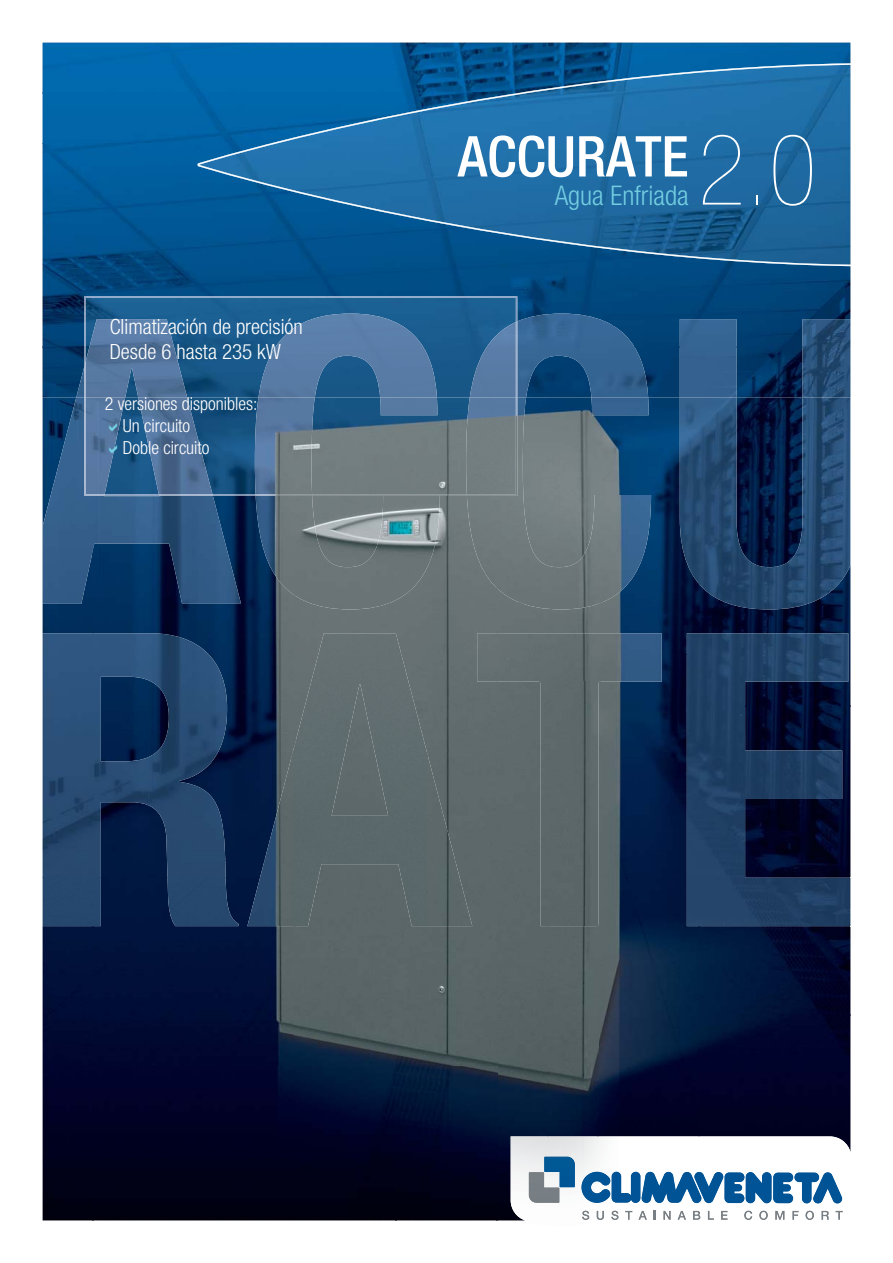
<style>
.page{position:relative;width:893px;height:1263px;background:#fff}
.page>*{position:absolute;margin:0;border:0;box-sizing:border-box;transform-origin:0 0}
.t1{font:900 condensed 98.55px "Helvetica Neue";color:#fff}
.t2{font:500 condensed 56.4px "Helvetica Neue";color:#fff}
.t3{font:300 condensed 27.15px "Helvetica Neue";color:#73cee1}
.t4{font:300 condensed 21px/25.2px "Helvetica Neue";color:#fff}
.t5{font:300 condensed 18px/21.6px "Helvetica Neue";color:#fff}
</style>
<div class="page">
<img style="left:43px;top:43px;width:807px;height:49px">
<div style="left:43px;top:92px;width:154px;height:51px;background:#0065a8"></div>
<img style="left:43px;top:143px;width:284px;height:204px">
<img style="left:327px;top:267px;width:286px;height:47px">
<img style="left:613px;top:267px;width:237px;height:80px">
<img style="left:648px;top:347px;width:32px;height:50px">
<img style="left:43px;top:347px;width:41px;height:50px">
<img style="left:76px;top:367px;width:8px;height:30px">
<img style="left:517px;top:314px;width:131px;height:83px">
<img style="left:680px;top:319px;width:170px;height:78px">
<svg style="left:197px;top:62px;width:654px;height:205px;background:#1767a1"></svg>
<img style="left:187px;top:367px;width:283px;height:30px">
<img style="left:86px;top:367px;width:101px;height:30px">
<img style="left:258px;top:367px;width:179px;height:30px">
<img style="left:470px;top:367px;width:47px;height:30px">
<img style="left:84px;top:296px;width:433px;height:71px">
<img style="left:84px;top:361px;width:2px;height:36px">
<img style="left:42px;top:397px;width:39px;height:824px">
<img style="left:850px;top:565px;width:1px;height:571px">
<img style="left:81px;top:1220px;width:430px;height:1px">
<img style="left:43px;top:604px;width:50px;height:616px">
<img style="left:497px;top:397px;width:202px;height:257px">
<img style="left:699px;top:397px;width:151px;height:739px">
<img style="left:93px;top:496px;width:404px;height:724px">
<img style="left:497px;top:682px;width:50px;height:538px">
<img style="left:598px;top:654px;width:101px;height:482px">
<img style="left:547px;top:926px;width:51px;height:210px">
<img style="left:42px;top:527px;width:1px;height:77px">
<img style="left:43px;top:397px;width:198px;height:207px">
<img style="left:256px;top:496px;width:184px;height:113px">
<img style="left:467px;top:397px;width:184px;height:212px">
<img style="left:850px;top:397px;width:1px;height:168px">
<img style="left:680px;top:518px;width:170px;height:91px">
<img style="left:43px;top:633px;width:195px;height:293px">
<div style="left:292px;top:633px;width:136px;height:245px;background:#5f6c6e"></div>
<img style="left:247px;top:752px;width:45px;height:174px">
<div style="left:427px;top:751px;width:45px;height:175px;background:#5d686a"></div>
<img style="left:292px;top:877px;width:29px;height:49px">
<img style="left:400px;top:877px;width:28px;height:49px">
<img style="left:477px;top:633px;width:185px;height:49px">
<img style="left:539px;top:682px;width:61px;height:244px">
<img style="left:850px;top:878px;width:1px;height:48px">
<img style="left:687px;top:633px;width:163px;height:293px">
<svg style="left:511px;top:1136px;width:340px;height:85px"></svg>
<img style="left:544px;top:1157px;width:31px;height:30px">
<img style="left:529px;top:1172px;width:30px;height:31px">
<img style="left:581px;top:1172px;width:59px;height:31px">
<img style="left:642px;top:1172px;width:52px;height:31px">
<img style="left:694px;top:1172px;width:50px;height:31px">
<img style="left:746px;top:1172px;width:67px;height:31px">
<img style="left:813px;top:1172px;width:29px;height:31px">
<img style="left:213px;top:397px;width:253px;height:97px">
<img style="left:255px;top:397px;width:182px;height:97px">
<img style="left:466px;top:397px;width:1px;height:97px">
<img style="left:213px;top:494px;width:254px;height:2px">
<img style="left:84px;top:397px;width:129px;height:99px">
<img style="left:467px;top:397px;width:50px;height:99px">
<svg style="left:109px;top:423px;width:8px;height:8px"></svg>
<svg style="left:109px;top:445px;width:8px;height:8px"></svg>
<p class="t4" style="left:110px;top:316px;width:195px">Climatización de precisión<br>Desde 6 hasta 235 kW</p>
<p class="t5" style="left:123px;top:395px;width:136px;text-indent:-18px">2 versiones disponibles:<br>Un circuito<br>Doble circuito</p>
<h2 class="t2" style="left:458px;top:136px;width:232px">ACCURATE</h2>
<h3 class="t3" style="left:555px;top:185px;width:135px">Agua Enfriada</h3>
<h1 class="t1" style="left:698px;top:134px;width:120px">2.0</h1>
</div>
